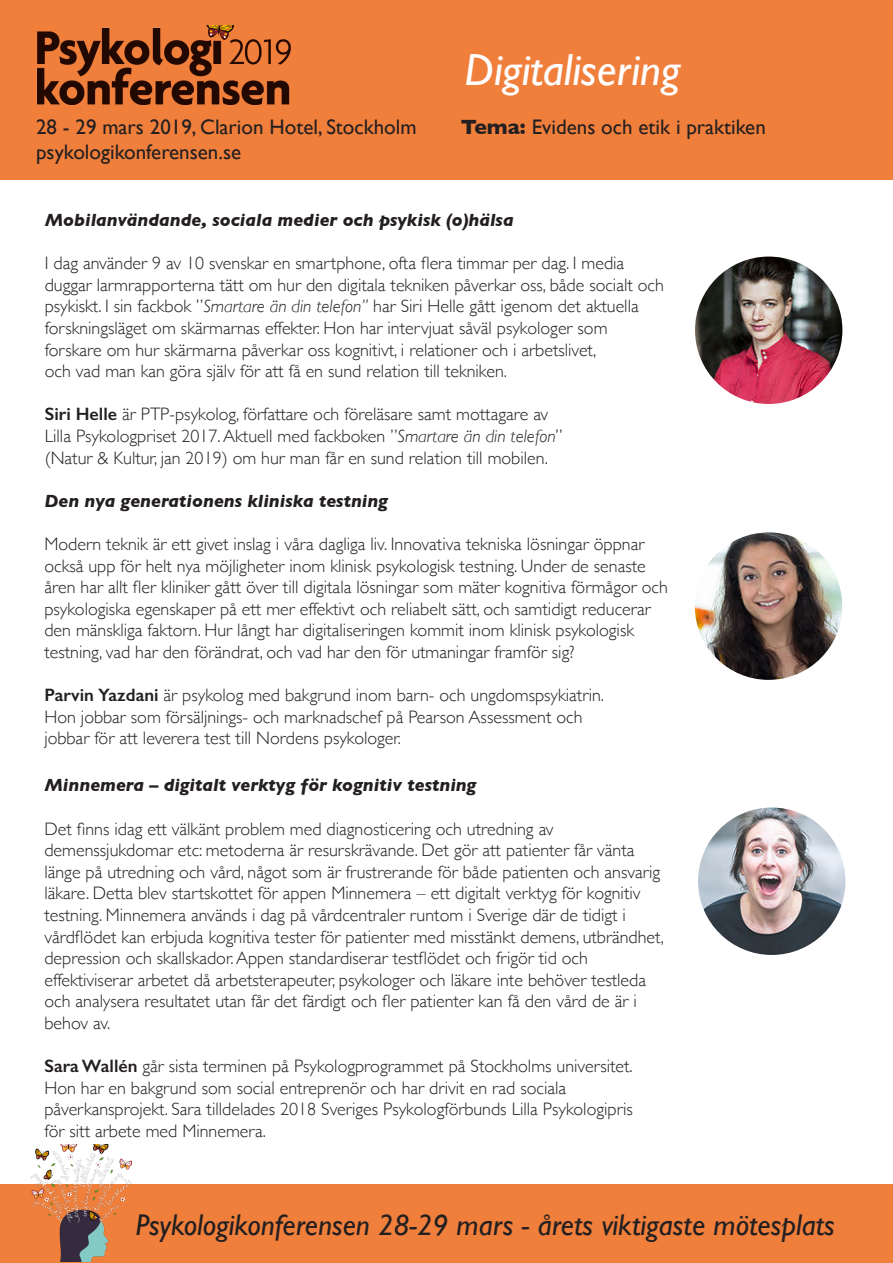
<style>
.page{position:relative;width:893px;height:1263px;background:#fff}
.page>*{position:absolute;margin:0;border:0;box-sizing:border-box;transform-origin:0 0}
.t1{font:italic 45px "Gill Sans";color:#fff}
.t2{font:italic 30px "Gill Sans";color:#231f20}
.t3{font:21px "Gill Sans";color:#231f20}
.t4{font:300 18px/21.6px "Gill Sans";color:#231f20}
.t5{font:italic 700 18px "Gill Sans";color:#231f20}
.s1{font-weight:700}
.s2{font-style:italic}
.s3{font-weight:600}
</style>
<div class="page">
<div style="left:0;top:0;width:893px;height:179px;background:#f07f3c"></div>
<img style="left:36px;top:26px;width:255px;height:79px">
<div style="left:0;top:1184px;width:893px;height:79px;background:#f07f3c"></div>
<img style="left:30px;top:1144px;width:102px;height:118px">
<img style="left:698px;top:807px;width:147px;height:148px;border-radius:74px">
<img style="left:695px;top:532px;width:147px;height:148px;border-radius:74px">
<img style="left:695px;top:257px;width:147px;height:147px;border-radius:74px">
<p class="t3" style="left:36px;top:114px;width:382px">28 - 29 mars 2019, Clarion Hotel, Stockholm</p>
<p class="t3" style="left:36px;top:139px;width:207px">psykologikonferensen.se</p>
<p class="t1" style="left:465px;top:44px;width:217px">Digitalisering</p>
<p class="t3" style="left:461px;top:114px;width:307px"><span class="s1">Tema:</span> Evidens och etik i praktiken</p>
<p class="t5" style="left:45px;top:209px;width:470px">Mobilanvändande, sociala medier och psykisk (o)hälsa</p>
<p class="t4" style="left:45px;top:252px;width:621px">I dag använder 9 av 10 svenskar en smartphone, ofta flera timmar per dag. I media duggar larmrapporterna tätt om hur den digitala tekniken påverkar oss, både socialt och psykiskt. I sin fackbok ”<span class="s2">Smartare än din telefon”</span> har Siri Helle gått igenom det aktuella forskningsläget om skärmarnas effekter. Hon har intervjuat såväl psykologer som forskare om hur skärmarna påverkar oss kognitivt, i relationer och i arbetslivet,<br>och vad man kan göra själv för att få en sund relation till tekniken.</p>
<p class="t4" style="left:45px;top:403px;width:520px"><span class="s3">Siri Helle</span> är PTP-psykolog, författare och föreläsare samt mottagare av<br>Lilla Psykologpriset 2017. Aktuell med fackboken ”<span class="s2">Smartare än din telefon</span>” (Natur &amp; Kultur, jan 2019) om hur man får en sund relation till mobilen.</p>
<p class="t5" style="left:44px;top:490px;width:345px">Den nya generationens kliniska testning</p>
<p class="t4" style="left:44px;top:532px;width:625px">Modern teknik är ett givet inslag i våra dagliga liv. Innovativa tekniska lösningar öppnar också upp för helt nya möjligheter inom klinisk psykologisk testning. Under de senaste åren har allt fler kliniker gått över till digitala lösningar som mäter kognitiva förmågor och psykologiska egenskaper på ett mer effektivt och reliabelt sätt, och samtidigt reducerar den mänskliga faktorn. Hur långt har digitaliseringen kommit inom klinisk psykologisk testning, vad har den förändrat, och vad har den för utmaningar framför sig?</p>
<p class="t4" style="left:44px;top:684px;width:561px"><span class="s3">Parvin Yazdani</span> är psykolog med bakgrund inom barn- och ungdomspsykiatrin.<br>Hon jobbar som försäljnings- och marknadschef på Pearson Assessment och jobbar för att leverera test till Nordens psykologer.</p>
<p class="t5" style="left:44px;top:775px;width:433px">Minnemera – digitalt verktyg för kognitiv testning</p>
<p class="t4" style="left:44px;top:817px;width:621px">Det finns idag ett välkänt problem med diagnosticering och utredning av demenssjukdomar etc: metoderna är resurskrävande. Det gör att patienter får vänta länge på utredning och vård, något som är frustrerande för både patienten och ansvarig läkare. Detta blev startskottet för appen Minnemera – ett digitalt verktyg för kognitiv testning. Minnemera används i dag på vårdcentraler runtom i Sverige där de tidigt i vårdflödet kan erbjuda kognitiva tester för patienter med misstänkt demens, utbrändhet, depression och skallskador. Appen standardiserar testflödet och frigör tid och effektiviserar arbetet då arbetsterapeuter, psykologer och läkare inte behöver testleda och analysera resultatet utan får det färdigt och fler patienter kan få den vård de är i behov av.</p>
<p class="t4" style="left:44px;top:1055px;width:590px"><span class="s3">Sara Wallén</span> går sista terminen på Psykologprogrammet på Stockholms universitet.<br>Hon har en bakgrund som social entreprenör och har drivit en rad sociala påverkansprojekt. Sara tilldelades 2018 Sveriges Psykologförbunds Lilla Psykologipris för sitt arbete med Minnemera.</p>
<p class="t2" style="left:136px;top:1207px;width:701px">Psykologikonferensen 28-29 mars - årets viktigaste mötesplats</p>
</div>
